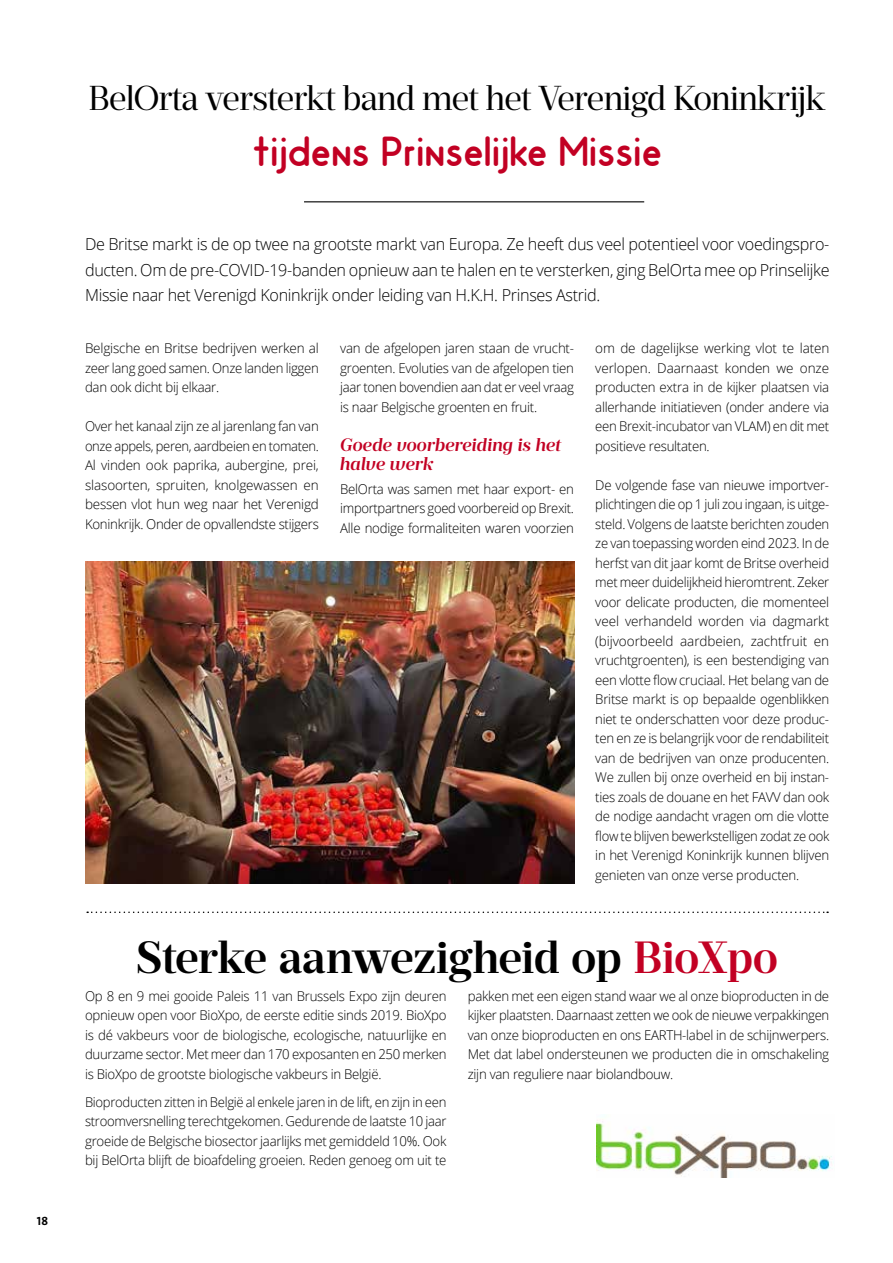
<style>
.page{position:relative;width:893px;height:1263px;background:#fff}
.page>*{position:absolute;margin:0;border:0;box-sizing:border-box;transform-origin:0 0}
.t1{font:600 45px "Prumo Deck";letter-spacing:-.015em;color:#000}
.t2{font:42px "Odin Rounded";color:#c20023}
.t3{font:34.5px "Prumo Deck";letter-spacing:-.025em;color:#000}
.t4{font:italic 600 18px/19.5px "Prumo Deck";color:#c20023}
.t5{font:300 16.5px/25.5px "Open Sans";letter-spacing:-.02em;color:#000;text-align:justify}
.t6{font:300 13.5px/19.5px "Open Sans";letter-spacing:-.02em;color:#000;text-align:justify}
.t7{font:12px "The Sans Bold Caps";color:#000}
.s1{color:#c20023}
</style>
<div class="page">
<hr style="left:304px;top:201px;width:340px;height:1px;background:#000">
<img style="left:85px;top:561px;width:489px;height:322px">
<svg style="left:87px;top:911px;width:741px;height:2px"></svg>
<img style="left:596px;top:1121px;width:238px;height:57px">
<p class="t7" style="left:37px;top:1211px;width:13px">18</p>
<h3 class="t3" style="left:89px;top:78px;width:739px">BelOrta versterkt band met het Verenigd Koninkrijk</h3>
<h2 class="t2" style="left:252px;top:127px;width:411px">tijdens Prinselijke Missie</h2>
<p class="t5" style="left:85px;top:231px;width:746px">De Britse markt is de op twee na grootste markt van Europa. Ze heeft dus veel potentieel voor voedingspro&shy;ducten. Om de pre-COVID-19-banden opnieuw aan te halen en te versterken, ging BelOrta mee op Prinselijke Missie naar het Verenigd Koninkrijk onder leiding van H.K.H. Prinses Astrid.</p>
<p class="t6" style="left:85px;top:338px;width:235px">Belgische en Britse bedrijven werken al zeer lang goed samen. Onze landen liggen dan ook dicht bij elkaar.</p>
<p class="t6" style="left:85px;top:416px;width:235px">Over het kanaal zijn ze al jarenlang fan van onze appels, peren, aardbeien en tomaten.<br>Al vinden ook paprika, aubergine, prei, slasoorten, spruiten, knolgewassen en bessen vlot hun weg naar het Verenigd Koninkrijk. Onder de opvallendste stijgers</p>
<p class="t6" style="left:340px;top:338px;width:235px">van de afgelopen jaren staan de vrucht&shy;groenten. Evoluties van de afgelopen tien jaar tonen bovendien aan dat er veel vraag is naar Belgische groenten en fruit.</p>
<h3 class="t4" style="left:340px;top:435px;width:223px">Goede voorbereiding is het halve werk</h3>
<p class="t6" style="left:340px;top:479px;width:235px">BelOrta was samen met haar export- en importpartners goed voorbereid op Brexit.<br>Alle nodige formaliteiten waren voorzien</p>
<p class="t6" style="left:595px;top:338px;width:235px">om de dagelijkse werking vlot te laten verlopen. Daarnaast konden we onze producten extra in de kijker plaatsen via allerhande initiatieven (onder andere via een Brexit-incubator van VLAM) en dit met positieve resultaten.</p>
<p class="t6" style="left:595px;top:475px;width:235px">De volgende fase van nieuwe importver&shy;plichtingen die op 1 juli zou ingaan, is uitge&shy;steld. Volgens de laatste berichten zouden ze van toepassing worden eind 2023. In de herfst van dit jaar komt de Britse overheid met meer duidelijkheid hieromtrent. Zeker voor delicate producten, die momenteel veel verhandeld worden via dagmarkt (bijvoorbeeld aardbeien, zachtfruit en vruchtgroenten), is een bestendiging van een vlotte flow cruciaal. Het belang van de Britse markt is op bepaalde ogenblikken niet te onderschatten voor deze produc&shy;ten en ze is belangrijk voor de rendabiliteit van de bedrijven van onze producenten.<br>We zullen bij onze overheid en bij instan&shy;ties zoals de douane en het FAVV dan ook de nodige aandacht vragen om die vlotte flow te blijven bewerkstelligen zodat ze ook in het Verenigd Koninkrijk kunnen blijven genieten van onze verse producten.</p>
<h1 class="t1" style="left:136px;top:930px;width:644px">Sterke aanwezigheid op <span class="s1">BioXpo</span></h1>
<p class="t6" style="left:85px;top:986px;width:363px">Op 8 en 9 mei gooide Paleis 11 van Brussels Expo zijn deuren opnieuw open voor BioXpo, de eerste editie sinds 2019. BioXpo is dé vakbeurs voor de biologische, ecologische, natuurlijke en duurzame sector. Met meer dan 170 exposanten en 250 merken is BioXpo de grootste biologische vakbeurs in België.</p>
<p class="t6" style="left:85px;top:1092px;width:363px">Bioproducten zitten in België al enkele jaren in de lift, en zijn in een stroomversnelling terechtgekomen. Gedurende de laatste 10 jaar groeide de Belgische biosector jaarlijks met gemiddeld 10%. Ook bij BelOrta blijft de bioafdeling groeien. Reden genoeg om uit te</p>
<p class="t6" style="left:468px;top:986px;width:363px">pakken met een eigen stand waar we al onze bioproducten in de kijker plaatsten. Daarnaast zetten we ook de nieuwe verpakkingen van onze bioproducten en ons EARTH-label in de schijnwerpers.<br>Met dat label ondersteunen we producten die in omschakeling zijn van reguliere naar biolandbouw.</p>
</div>
